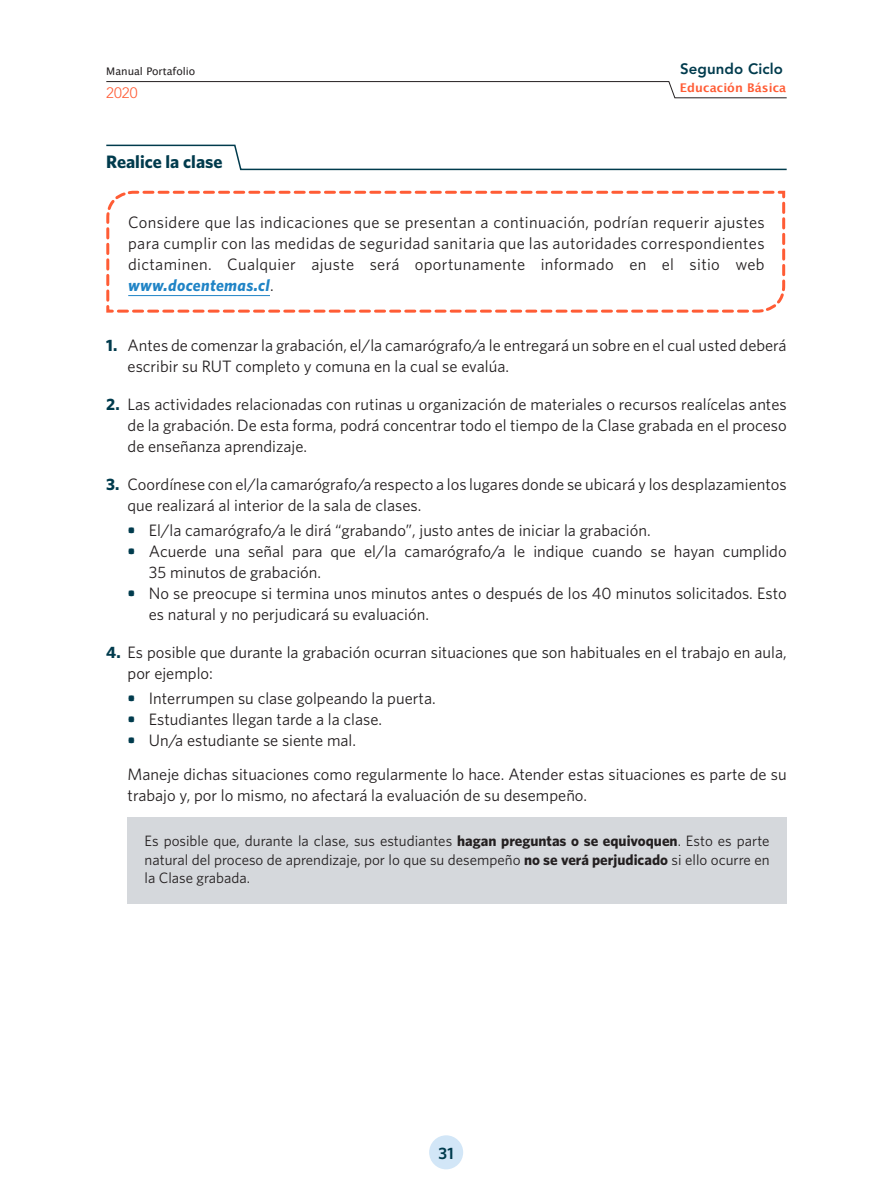
<style>
.page{position:relative;width:893px;height:1191px;background:#fff}
.page>*{position:absolute;margin:0;border:0;box-sizing:border-box;transform-origin:0 0}
.contenido{font:700 18px "Whitney";color:#003b4d}
.contenido-2{font:16.5px/21px "Whitney";color:#231f20}
.t1{font:600 16.5px "Whitney";color:#003b4d}
.texto_justificado_ca{font:15px/18px "Whitney";color:#231f20;text-align:justify}
.t2{font:800 15px "Avenir LT Std";letter-spacing:.01em;color:#003b4d}
.t3{font:300 15px "Avenir LT Std";color:#ff5c35}
.t4{font:700 12px "Lucida Grande";letter-spacing:.005em;color:#ff5c35}
.t5{font:10.5px "Lucida Grande";color:#231f20}
.s1{font-weight:700;font-style:italic;color:#2084c6}
.s2{font-weight:700;color:#003b4d}
.s3{font-weight:700}
</style>
<div class="page">
<div style="left:429px;top:1135px;width:34px;height:34px;background:#d2e6f7;border-radius:50%"></div>
<svg style="left:106px;top:81px;width:681px;height:17px"></svg>
<svg style="left:106px;top:144px;width:681px;height:27px"></svg>
<svg style="left:106px;top:190px;width:680px;height:123px"></svg>
<div style="left:128px;top:817px;width:659px;height:86px;background:#d5d8dc"></div>
<p class="t5" style="left:106px;top:65px;width:91px">Manual Portafolio</p>
<p class="t3" style="left:106px;top:84px;width:33px">2020</p>
<p class="contenido" style="left:106px;top:151px;width:118px">Realice la clase</p>
<p class="t2" style="left:680px;top:60px;width:105px">Segundo Ciclo</p>
<p class="t4" style="left:680px;top:78px;width:108px">Educación Básica</p>
<p class="contenido-2" style="left:128px;top:212px;width:638px;text-align:justify">Considere que las indicaciones que se presentan a continuación, podrían requerir ajustes para cumplir con las medidas de seguridad sanitaria que las autoridades correspondientes dictaminen. Cualquier ajuste será oportunamente informado en el sitio web <span class="s1">www.docentemas.cl</span>.</p>
<p class="contenido-2" style="left:128px;top:334px;width:661px;text-indent:-21px"><span class="s2">1.</span> Antes de comenzar la grabación, el/la camarógrafo/a le entregará un sobre en el cual usted deberá escribir su RUT completo y comuna en la cual se evalúa.</p>
<p class="contenido-2" style="left:128px;top:393px;width:661px;text-align:justify;text-indent:-21px"><span class="s2">2.</span> Las actividades relacionadas con rutinas u organización de materiales o recursos realícelas antes de la grabación. De esta forma, podrá concentrar todo el tiempo de la Clase grabada en el proceso de enseñanza aprendizaje.</p>
<p class="contenido-2" style="left:128px;top:473px;width:661px;text-indent:-21px"><span class="s2">3.</span> Coordínese con el/la camarógrafo/a respecto a los lugares donde se ubicará y los desplazamientos que realizará al interior de la sala de clases.</p>
<p class="contenido-2" style="left:128px;top:519px;width:525px"><span class="s2">•</span> El/la camarógrafo/a le dirá “grabando”, justo antes de iniciar la grabación.</p>
<p class="contenido-2" style="left:149px;top:540px;width:639px;text-indent:-21px"><span class="s2">•</span> Acuerde una señal para que el/la camarógrafo/a le indique cuando se hayan cumplido<br>35 minutos de grabación.</p>
<p class="contenido-2" style="left:149px;top:582px;width:639px;text-indent:-21px"><span class="s2">•</span> No se preocupe si termina unos minutos antes o después de los 40 minutos solicitados. Esto es natural y no perjudicará su evaluación.</p>
<p class="contenido-2" style="left:128px;top:641px;width:661px;text-indent:-21px"><span class="s2">4.</span> Es posible que durante la grabación ocurran situaciones que son habituales en el trabajo en aula, por ejemplo:</p>
<p class="contenido-2" style="left:128px;top:688px;width:310px"><span class="s2">•</span> Interrumpen su clase golpeando la puerta.</p>
<p class="contenido-2" style="left:128px;top:709px;width:256px"><span class="s2">•</span> Estudiantes llegan tarde a la clase.</p>
<p class="contenido-2" style="left:128px;top:730px;width:230px"><span class="s2">•</span> Un/a estudiante se siente mal.</p>
<p class="contenido-2" style="left:128px;top:763px;width:661px">Maneje dichas situaciones como regularmente lo hace. Atender estas situaciones es parte de su trabajo y, por lo mismo, no afectará la evaluación de su desempeño.</p>
<p class="texto_justificado_ca" style="left:145px;top:832px;width:627px">Es posible que, durante la clase, sus estudiantes <span class="s3">hagan preguntas o se equivoquen</span>. Esto es parte natural del proceso de aprendizaje, por lo que su desempeño <span class="s3">no se verá perjudicado</span> si ello ocurre en la Clase grabada.</p>
<p class="t1" style="left:439px;top:1143px;width:17px">31</p>
</div>
